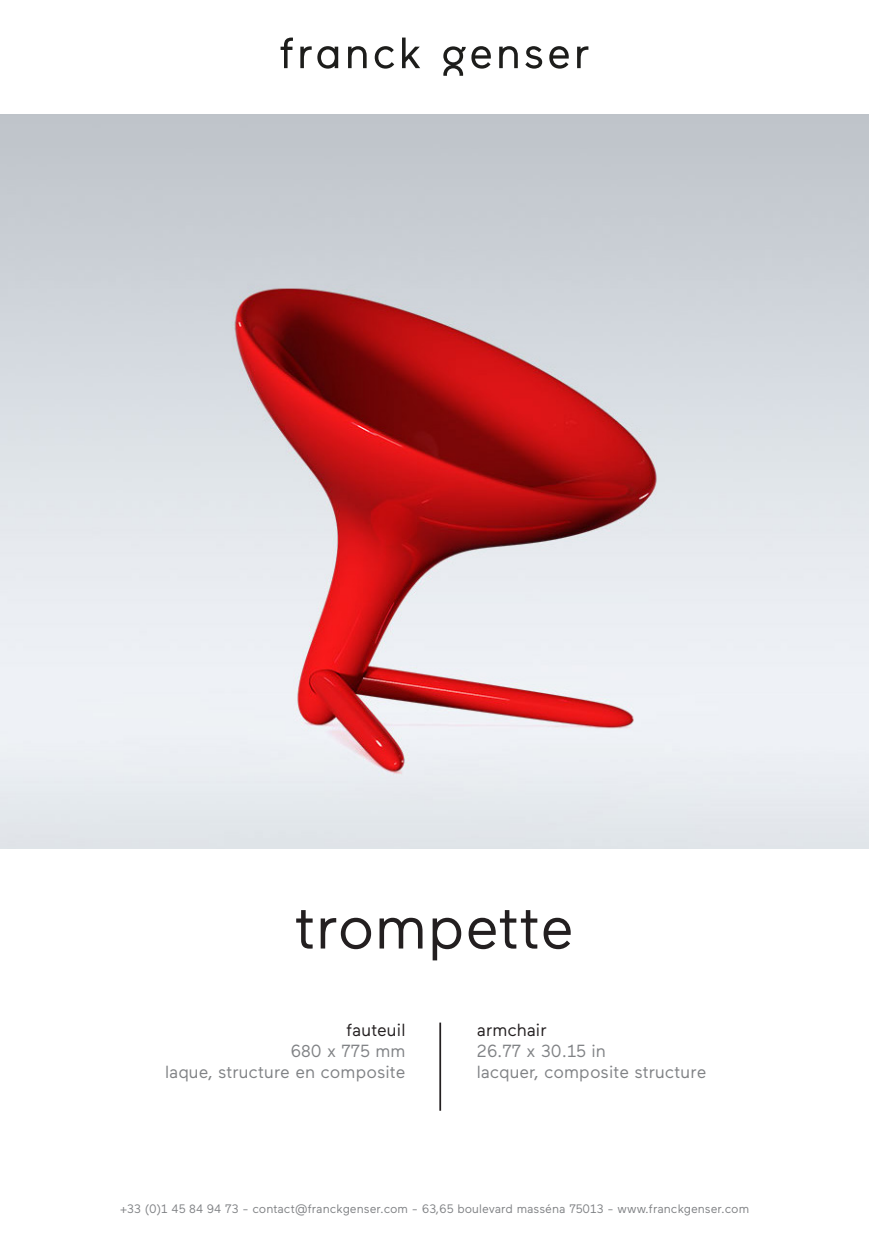
<style>
.page{position:relative;width:869px;height:1241px;background:#fff}
.page>*{position:absolute;margin:0;border:0;box-sizing:border-box;transform-origin:0 0}
.t1{font:61.25px "Maax";color:#231f20}
.t2{font:17.5px "Maax";color:#808285}
.t3{font:17.5px "Maax";color:#231f20}
.t4{font:12.25px "Maax";color:#808285}
</style>
<div class="page">
<svg style="left:280px;top:38px;width:13px;height:30px"></svg>
<svg style="left:300px;top:46px;width:11px;height:22px"></svg>
<svg style="left:317px;top:46px;width:21px;height:23px"></svg>
<svg style="left:348px;top:46px;width:18px;height:22px"></svg>
<svg style="left:374px;top:46px;width:20px;height:23px"></svg>
<svg style="left:402px;top:38px;width:18px;height:30px"></svg>
<svg style="left:471px;top:46px;width:19px;height:23px"></svg>
<svg style="left:499px;top:46px;width:18px;height:22px"></svg>
<svg style="left:525px;top:46px;width:17px;height:23px"></svg>
<svg style="left:549px;top:46px;width:19px;height:23px"></svg>
<svg style="left:577px;top:46px;width:11px;height:22px"></svg>
<svg style="left:443px;top:46px;width:22px;height:30px"></svg>
<img style="left:0;top:114px;width:868px;height:734px">
<hr style="left:439px;top:1022px;width:2px;height:88px;background:#231f20">
<p class="t1" style="left:294px;top:894px;width:281px">trompette</p>
<p class="t3" style="left:346px;top:1020px;width:60px">fauteuil</p>
<p class="t2" style="left:290px;top:1041px;width:116px">680 x 775 mm</p>
<p class="t2" style="left:165px;top:1062px;width:242px">laque, structure en composite</p>
<p class="t3" style="left:476px;top:1020px;width:72px">armchair</p>
<p class="t2" style="left:476px;top:1041px;width:131px">26.77 x 30.15 in</p>
<p class="t2" style="left:476px;top:1062px;width:231px">lacquer, composite structure</p>
<p class="t4" style="left:120px;top:1202px;width:630px">+33 (0)1 45 84 94 73 - contact@franckgenser.com - 63,65 boulevard masséna 75013 - www.franckgenser.com</p>
</div>
